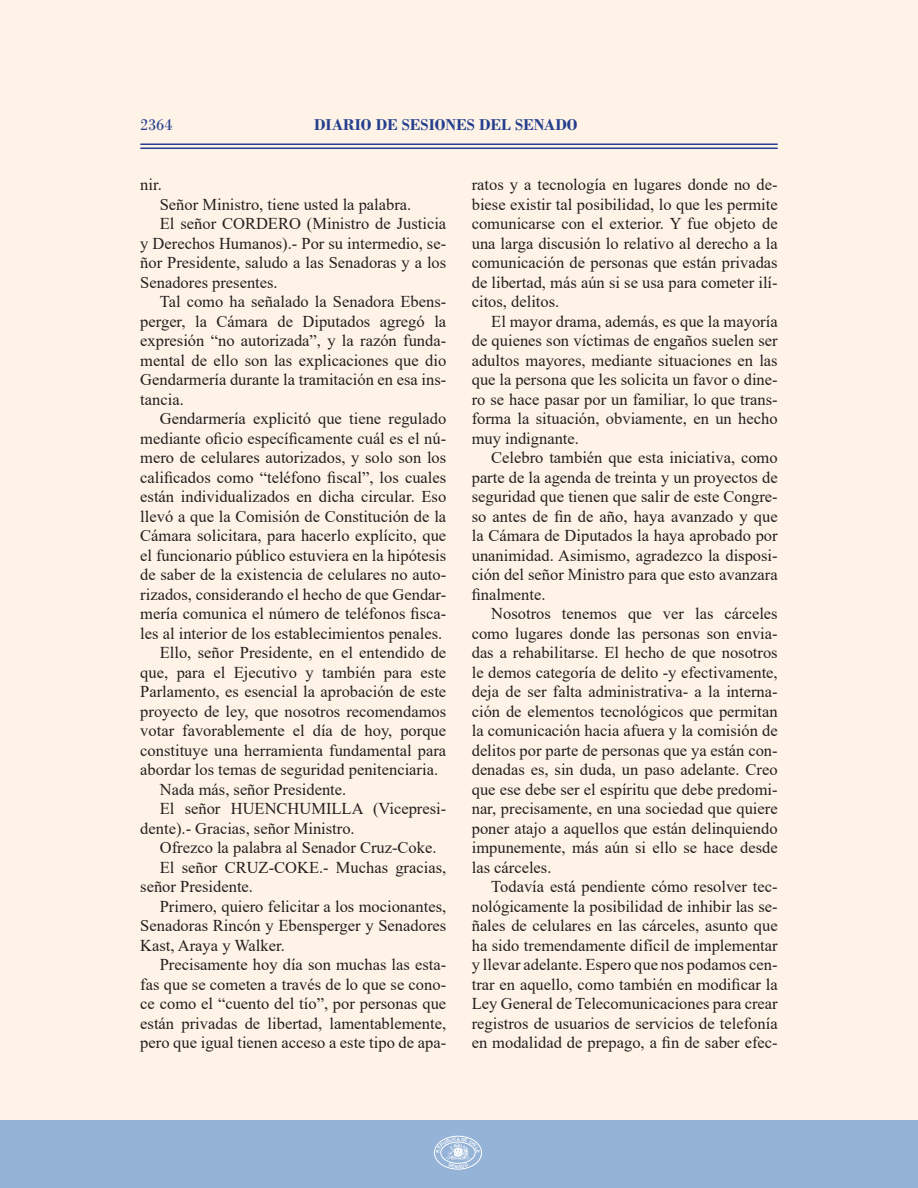
<style>
.page{position:relative;width:918px;height:1188px;background:#fff}
.page>*{position:absolute;margin:0;border:0;box-sizing:border-box;transform-origin:0 0}
.Párrafo_Texto_Sesión{font:16.5px/19.5px "Times New Roman";color:#231f20;text-align:justify}
.t1{font:700 16.5px "Bodoni";color:#253f8e}
.t2{font:16.5px "Bodoni";color:#253f8e}
.t3{font:700 4.5px "Arial";color:#fff}
</style>
<div class="page">
<hr style="left:140px;top:148px;width:638px;height:1px;background:#253f8e">
<hr style="left:140px;top:144px;width:638px;height:1px;background:#253f8e">
<div style="left:0;top:1120px;width:918px;height:68px;background:#95b3d7"></div>
<div style="left:434px;top:1136px;width:48px;height:33px;border:1px solid #fff;border-radius:50%"></div>
<svg style="left:436px;top:1137px;width:44px;height:31px"></svg>
<p class="t2" style="left:140px;top:115px;width:34px">2364</p>
<p class="t1" style="left:314px;top:114px;width:265px">DIARIO DE SESIONES DEL SENADO</p>
<p class="Párrafo_Texto_Sesión" style="left:140px;top:174px;width:23px">nir.</p>
<p class="Párrafo_Texto_Sesión" style="left:160px;top:194px;width:253px">Señor Ministro, tiene usted la palabra.</p>
<p class="Párrafo_Texto_Sesión" style="left:140px;top:213px;width:307px;text-indent:20px">El señor CORDERO (Ministro de Justicia y Derechos Humanos).- Por su intermedio, se&shy;ñor Presidente, saludo a las Senadoras y a los Senadores presentes.</p>
<p class="Párrafo_Texto_Sesión" style="left:140px;top:291px;width:307px;text-indent:20px">Tal como ha señalado la Senadora Ebens&shy;perger, la Cámara de Diputados agregó la expresión “no autorizada”, y la razón funda&shy;mental de ello son las explicaciones que dio Gendarmería durante la tramitación en esa ins&shy;tancia.</p>
<p class="Párrafo_Texto_Sesión" style="left:140px;top:408px;width:307px;text-indent:20px">Gendarmería explicitó que tiene regulado mediante oficio específicamente cuál es el nú&shy;mero de celulares autorizados, y solo son los calificados como “teléfono fiscal”, los cuales están individualizados en dicha circular. Eso llevó a que la Comisión de Constitución de la Cámara solicitara, para hacerlo explícito, que el funcionario público estuviera en la hipótesis de saber de la existencia de celulares no auto&shy;rizados, considerando el hecho de que Gendar&shy;mería comunica el número de teléfonos fisca&shy;les al interior de los establecimientos penales.</p>
<p class="Párrafo_Texto_Sesión" style="left:140px;top:642px;width:307px;text-indent:20px">Ello, señor Presidente, en el entendido de que, para el Ejecutivo y también para este Parlamento, es esencial la aprobación de este proyecto de ley, que nosotros recomendamos votar favorablemente el día de hoy, porque constituye una herramienta fundamental para abordar los temas de seguridad penitenciaria.</p>
<p class="Párrafo_Texto_Sesión" style="left:160px;top:779px;width:188px">Nada más, señor Presidente.</p>
<p class="Párrafo_Texto_Sesión" style="left:140px;top:798px;width:307px;text-indent:20px">El señor HUENCHUMILLA (Vicepresi&shy;dente).- Gracias, señor Ministro.</p>
<p class="Párrafo_Texto_Sesión" style="left:160px;top:837px;width:278px">Ofrezco la palabra al Senador Cruz-Coke.</p>
<p class="Párrafo_Texto_Sesión" style="left:140px;top:857px;width:307px;text-indent:20px">El señor CRUZ-COKE.- Muchas gracias, señor Presidente.</p>
<p class="Párrafo_Texto_Sesión" style="left:140px;top:896px;width:307px;text-indent:20px">Primero, quiero felicitar a los mocionantes, Senadoras Rincón y Ebensperger y Senadores Kast, Araya y Walker.</p>
<p class="Párrafo_Texto_Sesión" style="left:140px;top:954px;width:307px;text-indent:20px">Precisamente hoy día son muchas las esta&shy;fas que se cometen a través de lo que se cono&shy;ce como el “cuento del tío”, por personas que están privadas de libertad, lamentablemente, pero que igual tienen acceso a este tipo de apa-</p>
<p class="Párrafo_Texto_Sesión" style="left:472px;top:174px;width:307px">ratos y a tecnología en lugares donde no de&shy;biese existir tal posibilidad, lo que les permite comunicarse con el exterior. Y fue objeto de una larga discusión lo relativo al derecho a la comunicación de personas que están privadas de libertad, más aún si se usa para cometer ilí&shy;citos, delitos.</p>
<p class="Párrafo_Texto_Sesión" style="left:472px;top:311px;width:307px;text-indent:20px">El mayor drama, además, es que la mayoría de quienes son víctimas de engaños suelen ser adultos mayores, mediante situaciones en las que la persona que les solicita un favor o dine&shy;ro se hace pasar por un familiar, lo que trans&shy;forma la situación, obviamente, en un hecho muy indignante.</p>
<p class="Párrafo_Texto_Sesión" style="left:472px;top:447px;width:307px;text-indent:20px">Celebro también que esta iniciativa, como parte de la agenda de treinta y un proyectos de seguridad que tienen que salir de este Congre&shy;so antes de fin de año, haya avanzado y que la Cámara de Diputados la haya aprobado por unanimidad. Asimismo, agradezco la disposi&shy;ción del señor Ministro para que esto avanzara finalmente.</p>
<p class="Párrafo_Texto_Sesión" style="left:472px;top:603px;width:307px;text-indent:20px">Nosotros tenemos que ver las cárceles como lugares donde las personas son envia&shy;das a rehabilitarse. El hecho de que nosotros le demos categoría de delito -y efectivamente, deja de ser falta administrativa- a la interna&shy;ción de elementos tecnológicos que permitan la comunicación hacia afuera y la comisión de delitos por parte de personas que ya están con&shy;denadas es, sin duda, un paso adelante. Creo que ese debe ser el espíritu que debe predomi&shy;nar, precisamente, en una sociedad que quiere poner atajo a aquellos que están delinquiendo impunemente, más aún si ello se hace desde las cárceles.</p>
<p class="Párrafo_Texto_Sesión" style="left:472px;top:876px;width:307px;text-indent:20px">Todavía está pendiente cómo resolver tec&shy;nológicamente la posibilidad de inhibir las se&shy;ñales de celulares en las cárceles, asunto que ha sido tremendamente difícil de implementar y llevar adelante. Espero que nos podamos cen&shy;trar en aquello, como también en modificar la Ley General de Telecomunicaciones para crear registros de usuarios de servicios de telefonía en modalidad de prepago, a fin de saber efec-</p>
<p class="t3" style="left:457px;top:1136px;width:5px">A</p>
</div>
